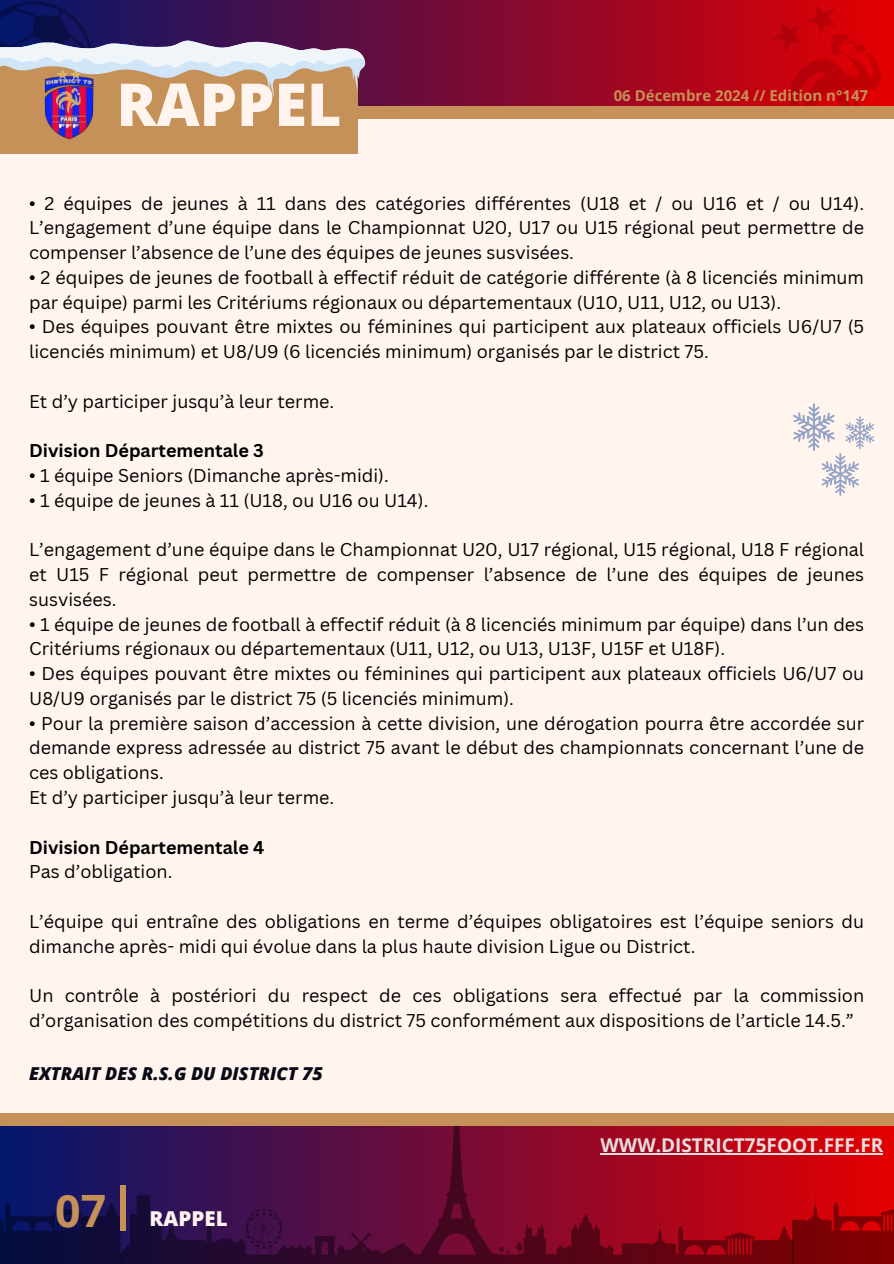
<style>
.page{position:relative;width:894px;height:1264px;background:#fff}
.page>*{position:absolute;margin:0;border:0;box-sizing:border-box;transform-origin:0 0}
.t1{font:800 59.25px "Open Sans";color:#fff5ee}
.t2{font:800 20.55px "Open Sans";color:#fff5ee}
.t3{font:700 19.05px "Open Sans";color:#e6dede}
.t4{font:18px/24.8px "Canva Sans";color:#000}
.t5{font:700 18px "Canva Sans";color:#000}
.t6{font:italic 800 17.85px "Open Sans";color:#0a0916}
.t7{font:700 15px "Open Sans";color:#c69158}
.s1{font-weight:700;font-size:44.55px;color:#c69158}
</style>
<div class="page">
<svg style="left:0;top:0;width:741px;height:106px;background:#8d082a"></svg>
<img style="left:741px;top:0;width:152px;height:106px">
<div style="left:0;top:106px;width:893px;height:314px;background:#c69158"></div>
<svg style="left:120px;top:1125px;width:672px;height:138px;background:#6e0b32"></svg>
<div style="left:0;top:775px;width:893px;height:350px;background:#c69158"></div>
<div style="left:0;top:119px;width:893px;height:993px;background:#fff5ee"></div>
<div style="left:0;top:60px;width:357px;height:93px;background:#c69158"></div>
<svg style="left:0;top:1112px;width:120px;height:151px;background:#201e58"></svg>
<svg style="left:792px;top:1112px;width:101px;height:151px;background:#bc100f"></svg>
<img style="left:46px;top:118px;width:47px;height:22px">
<div style="left:120px;top:1184px;width:6px;height:46px;background:#c69158"></div>
<hr style="left:600px;top:1153px;width:283px;height:1px;background:#e6dede">
<svg style="left:0;top:1px;width:365px;height:117px"></svg>
<svg style="left:793px;top:403px;width:81px;height:92px"></svg>
<h1 class="t1" style="left:116px;top:63px;width:226px">RAPPEL</h1>
<p class="t7" style="left:613px;top:85px;width:256px">06 Décembre 2024 // Edition n°147</p>
<p class="t4" style="left:29px;top:190px;width:836px;text-align:justify">• 2 équipes de jeunes à 11 dans des catégories différentes (U18 et / ou U16 et / ou U14).<br>L’engagement d’une équipe dans le Championnat U20, U17 ou U15 régional peut permettre de compenser l’absence de l’une des équipes de jeunes susvisées.</p>
<p class="t4" style="left:29px;top:264px;width:836px">• 2 équipes de jeunes de football à effectif réduit de catégorie différente (à 8 licenciés minimum par équipe) parmi les Critériums régionaux ou départementaux (U10, U11, U12, ou U13).</p>
<p class="t4" style="left:29px;top:314px;width:836px">• Des équipes pouvant être mixtes ou féminines qui participent aux plateaux officiels U6/U7 (5 licenciés minimum) et U8/U9 (6 licenciés minimum) organisés par le district 75.</p>
<p class="t4" style="left:29px;top:388px;width:306px">Et d’y participer jusqu’à leur terme.</p>
<p class="t5" style="left:29px;top:438px;width:236px">Division Départementale 3</p>
<p class="t4" style="left:29px;top:462px;width:361px">• 1 équipe Seniors (Dimanche après-midi).</p>
<p class="t4" style="left:29px;top:487px;width:400px">• 1 équipe de jeunes à 11 (U18, ou U16 ou U14).</p>
<p class="t4" style="left:29px;top:537px;width:836px;text-align:justify">L’engagement d’une équipe dans le Championnat U20, U17 régional, U15 régional, U18 F régional et U15 F régional peut permettre de compenser l’absence de l’une des équipes de jeunes susvisées.</p>
<p class="t4" style="left:29px;top:611px;width:836px">• 1 équipe de jeunes de football à effectif réduit (à 8 licenciés minimum par équipe) dans l’un des<br>Critériums régionaux ou départementaux (U11, U12, ou U13, U13F, U15F et U18F).</p>
<p class="t4" style="left:29px;top:660px;width:836px">• Des équipes pouvant être mixtes ou féminines qui participent aux plateaux officiels U6/U7 ou<br>U8/U9 organisés par le district 75 (5 licenciés minimum).</p>
<p class="t4" style="left:29px;top:710px;width:836px">• Pour la première saison d’accession à cette division, une dérogation pourra être accordée sur demande express adressée au district 75 avant le début des championnats concernant l’une de ces obligations.<br>Et d’y participer jusqu’à leur terme.</p>
<p class="t5" style="left:29px;top:834px;width:237px">Division Départementale 4</p>
<p class="t4" style="left:29px;top:858px;width:145px">Pas d’obligation.</p>
<p class="t4" style="left:29px;top:908px;width:836px">L’équipe qui entraîne des obligations en terme d’équipes obligatoires est l’équipe seniors du dimanche après- midi qui évolue dans la plus haute division Ligue ou District.</p>
<p class="t4" style="left:29px;top:982px;width:836px">Un contrôle à postériori du respect de ces obligations sera effectué par la commission d’organisation des compétitions du district 75 conformément aux dispositions de l’article 14.5.”</p>
<p class="t6" style="left:29px;top:1060px;width:295px">EXTRAIT DES R.S.G DU DISTRICT 75</p>
<p class="t2" style="left:55px;top:1203px;width:174px"><span class="s1">07</span> RAPPEL</p>
<p class="t3" style="left:600px;top:1131px;width:284px">WWW.DISTRICT75FOOT.FFF.FR</p>
</div>
